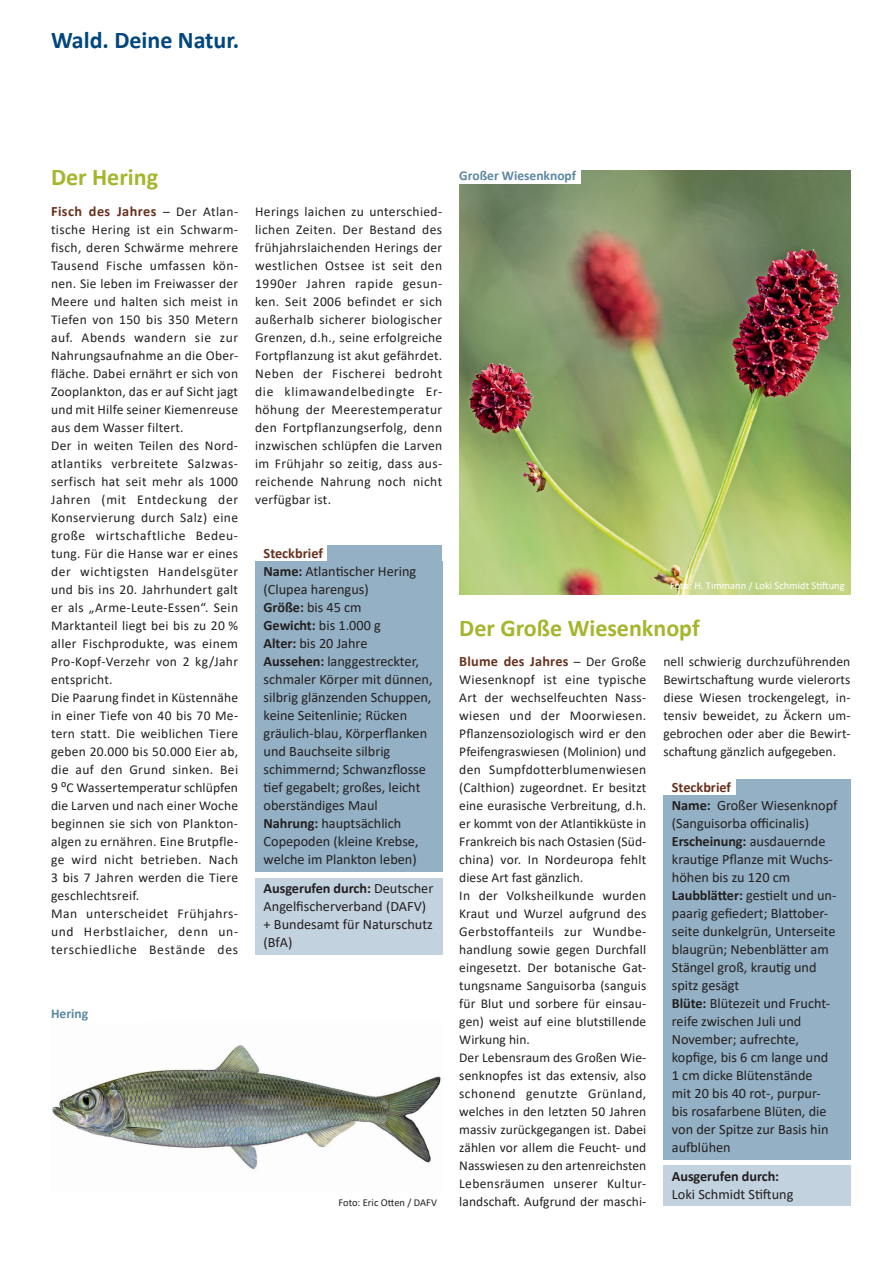
<style>
.page{position:relative;width:893px;height:1263px;background:#fff}
.page>*{position:absolute;margin:0;border:0;box-sizing:border-box;transform-origin:0 0}
.t1{font:700 24px "Calibri";color:#a5b52c}
.t2{font:700 24px "Calibri";color:#00467e}
.t3{font:14.25px/18px "Calibri";color:#231f20}
.t4{font:700 14.25px "Calibri";letter-spacing:.015em;color:#68311e}
.t5{font:700 14.25px "Calibri";letter-spacing:-.005em;color:#231f20}
.t6{font:13.5px/18px "Calibri";letter-spacing:.02em;color:#231f20}
.t7{font:700 13.5px "Calibri";color:#5c87a1}
.t8{font:10.5px "Calibri";color:#fff}
.t9{font:10.5px "Calibri";color:#231f20}
.s1{font-weight:400;font-size:13.5px;color:#231f20}
.s2{font-weight:700;color:#68311e}
.s3{font-weight:700}
</style>
<div class="page">
<img style="left:459px;top:170px;width:391px;height:424px">
<div style="left:459px;top:170px;width:122px;height:14px;background:#fff"></div>
<img style="left:52px;top:1045px;width:389px;height:125px">
<div style="left:327px;top:545px;width:115px;height:21px;background:#94b0c4"></div>
<div style="left:255px;top:561px;width:187px;height:41px;background:#94b0c4"></div>
<div style="left:255px;top:597px;width:187px;height:23px;background:#94b0c4"></div>
<div style="left:255px;top:615px;width:187px;height:23px;background:#94b0c4"></div>
<div style="left:255px;top:633px;width:187px;height:23px;background:#94b0c4"></div>
<div style="left:255px;top:651px;width:187px;height:167px;background:#94b0c4"></div>
<div style="left:255px;top:813px;width:187px;height:59px;background:#94b0c4"></div>
<div style="left:255px;top:878px;width:187px;height:76px;background:#c3d2df"></div>
<div style="left:736px;top:779px;width:114px;height:21px;background:#94b0c4"></div>
<div style="left:663px;top:795px;width:187px;height:41px;background:#94b0c4"></div>
<div style="left:663px;top:831px;width:187px;height:59px;background:#94b0c4"></div>
<div style="left:663px;top:885px;width:187px;height:113px;background:#94b0c4"></div>
<div style="left:663px;top:993px;width:187px;height:167px;background:#94b0c4"></div>
<div style="left:663px;top:1165px;width:187px;height:41px;background:#c3d2df"></div>
<h1 class="t2" style="left:51px;top:23px;width:190px">Wald. Deine Natur.</h1>
<h1 class="t1" style="left:51px;top:160px;width:109px">Der Hering</h1>
<p class="t4" style="left:51px;top:201px;width:189px">Fisch des Jahres <span class="s1">– Der Atlan-</span></p>
<p class="t6" style="left:51px;top:220px;width:189px">tische Hering ist ein Schwarm&shy;fisch, deren Schwärme mehrere<br>Tausend Fische umfassen kön&shy;nen. Sie leben im Freiwasser der<br>Meere und halten sich meist in<br>Tiefen von 150 bis 350 Metern auf. Abends wandern sie zur<br>Nahrungsaufnahme an die Ober&shy;fläche. Dabei ernährt er sich von<br>Zooplankton, das er auf Sicht jagt und mit Hilfe seiner Kiemenreuse aus dem Wasser filtert.<br>Der in weiten Teilen des Nord&shy;atlantiks verbreitete Salzwas&shy;serfisch hat seit mehr als 1000<br>Jahren (mit Entdeckung der<br>Konservierung durch Salz) eine große wirtschaftliche Bedeu&shy;tung. Für die Hanse war er eines der wichtigsten Handelsgüter und bis ins 20. Jahrhundert galt er als „Arme-Leute-Essen“. Sein<br>Marktanteil liegt bei bis zu 20 % aller Fischprodukte, was einem<br>Pro-Kopf-Verzehr von 2 kg/Jahr entspricht.<br>Die Paarung findet in Küstennähe in einer Tiefe von 40 bis 70 Me&shy;tern statt. Die weiblichen Tiere geben 20.000 bis 50.000 Eier ab, die auf den Grund sinken. Bei<br>9 ⁰C Wassertemperatur schlüpfen die Larven und nach einer Woche beginnen sie sich von Plankton&shy;algen zu ernähren. Eine Brutpfle&shy;ge wird nicht betrieben. Nach<br>3 bis 7 Jahren werden die Tiere geschlechtsreif.<br>Man unterscheidet Frühjahrs&shy;und Herbstlaicher, denn un&shy;terschiedliche Bestände des</p>
<p class="t6" style="left:255px;top:202px;width:189px;text-align:justify">Herings laichen zu unterschied&shy;lichen Zeiten. Der Bestand des frühjahrslaichenden Herings der westlichen Ostsee ist seit den 1990er Jahren rapide gesun&shy;ken. Seit 2006 befindet er sich außerhalb sicherer biologischer Grenzen, d.h., seine erfolgreiche Fortpflanzung ist akut gefährdet.<br>Neben der Fischerei bedroht die klimawandelbedingte Er&shy;höhung der Meerestemperatur den Fortpflanzungserfolg, denn inzwischen schlüpfen die Larven im Frühjahr so zeitig, dass aus&shy;reichende Nahrung noch nicht verfügbar ist.</p>
<p class="t3" style="left:264px;top:544px;width:170px"><span class="s2">Steckbrief<br></span><span class="s3">Name:</span> Atlantischer Hering (Clupea harengus)<br><span class="s3">Größe:</span> bis 45 cm<br><span class="s3">Gewicht:</span> bis 1.000 g<br><span class="s3">Alter:</span> bis 20 Jahre<br><span class="s3">Aussehen:</span> langgestreckter, schmaler Körper mit dünnen, silbrig glänzenden Schuppen, keine Seitenlinie; Rücken gräulich-blau, Körperflanken und Bauchseite silbrig schimmernd; Schwanzflosse tief gegabelt; großes, leicht oberständiges Maul<br><span class="s3">Nahrung:</span> hauptsächlich<br>Copepoden (kleine Krebse, welche im Plankton leben)</p>
<p class="t3" style="left:264px;top:878px;width:171px"><span class="s3">Ausgerufen durch:</span> Deutscher<br>Angelfischerverband (DAFV) + Bundesamt für Naturschutz (BfA)</p>
<p class="t7" style="left:51px;top:1004px;width:39px">Hering</p>
<p class="t9" style="left:338px;top:1195px;width:100px">Foto: Eric Otten / DAFV</p>
<p class="t7" style="left:459px;top:166px;width:118px">Großer Wiesenknopf</p>
<p class="t8" style="left:670px;top:578px;width:176px">Foto: H. Timmann / Loki Schmidt Stiftung</p>
<h1 class="t1" style="left:459px;top:611px;width:242px">Der Große Wiesenknopf</h1>
<p class="t6" style="left:663px;top:652px;width:189px;text-align:justify">nell schwierig durchzuführenden Bewirtschaftung wurde vielerorts diese Wiesen trockengelegt, in&shy;tensiv beweidet, zu Äckern um&shy;gebrochen oder aber die Bewirt&shy;schaftung gänzlich aufgegeben.</p>
<p class="t4" style="left:459px;top:651px;width:189px">Blume des Jahres <span class="s1">– Der Große</span></p>
<p class="t6" style="left:459px;top:670px;width:189px">Wiesenknopf ist eine typische<br>Art der wechselfeuchten Nass&shy;wiesen und der Moorwiesen.<br>Pflanzensoziologisch wird er den<br>Pfeifengraswiesen (Molinion) und den Sumpfdotterblumenwiesen (Calthion) zugeordnet. Er besitzt eine eurasische Verbreitung, d.h. er kommt von der Atlantikküste in<br>Frankreich bis nach Ostasien (Süd&shy;china) vor. In Nordeuropa fehlt diese Art fast gänzlich.<br>In der Volksheilkunde wurden<br>Kraut und Wurzel aufgrund des<br>Gerbstoffanteils zur Wundbe&shy;handlung sowie gegen Durchfall eingesetzt. Der botanische Gat&shy;tungsname Sanguisorba (sanguis für Blut und sorbere für einsau&shy;gen) weist auf eine blutstillende<br>Wirkung hin.<br>Der Lebensraum des Großen Wie&shy;senknopfes ist das extensiv, also schonend genutzte Grünland, welches in den letzten 50 Jahren massiv zurückgegangen ist. Dabei zählen vor allem die Feucht- und<br>Nasswiesen zu den artenreichsten<br>Lebensräumen unserer Kultur&shy;landschaft. Aufgrund der maschi-</p>
<p class="t3" style="left:672px;top:778px;width:167px"><span class="s2">Steckbrief<br></span><span class="s3">Name:</span> Großer Wiesenknopf (Sanguisorba officinalis)<br><span class="s3">Erscheinung:</span> ausdauernde krautige Pflanze mit Wuchs&shy;höhen bis zu 120 cm<br><span class="s3">Laubblätter:</span> gestielt und un&shy;paarig gefiedert; Blattober&shy;seite dunkelgrün, Unterseite blaugrün; Nebenblätter am<br>Stängel groß, krautig und spitz gesägt<br><span class="s3">Blüte:</span> Blütezeit und Frucht&shy;reife zwischen Juli und<br>November; aufrechte, kopfige, bis 6 cm lange und<br>1 cm dicke Blütenstände<br>mit 20 bis 40 rot-, purpur&shy;bis rosafarbene Blüten, die von der Spitze zur Basis hin aufblühen</p>
<p class="t5" style="left:672px;top:1166px;width:109px">Ausgerufen durch:</p>
<p class="t3" style="left:672px;top:1184px;width:123px">Loki Schmidt Stiftung</p>
</div>
